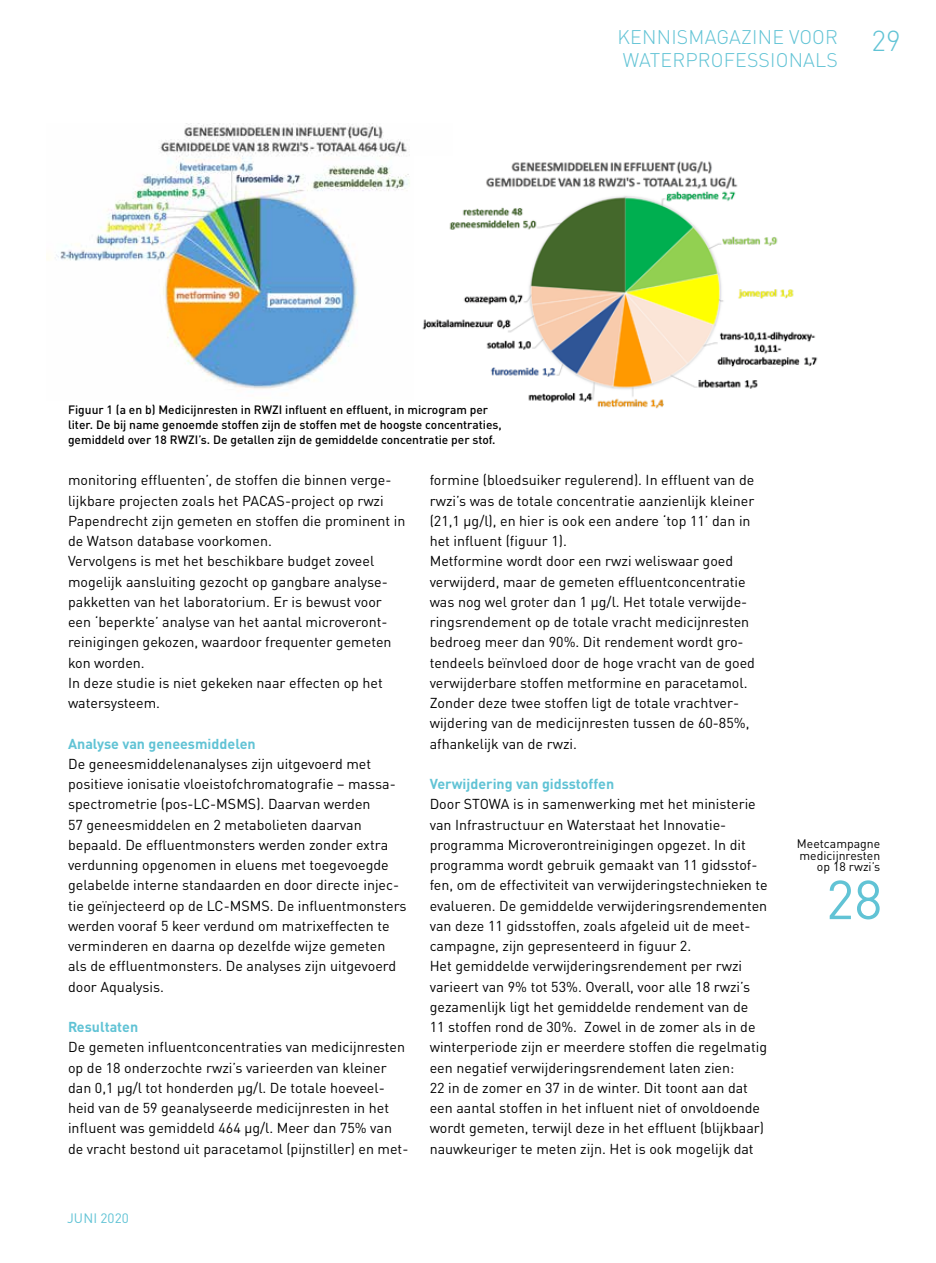
<style>
.page{position:relative;width:936px;height:1263px;background:#fff}
.page>*{position:absolute;margin:0;border:0;box-sizing:border-box;transform-origin:0 0}
.t1{font:54px "DIN Pro";color:#61c3d5}
.t2{font:300 19.5px/22.5px "DIN Pro";letter-spacing:.01em;color:#61c3d5}
.t3{font:14.25px/20.2px "DIN Pro";color:#000}
.t4{font:700 14.25px "DIN Pro";color:#61c3d5}
.t5{font:13.5px "DIN Pro";letter-spacing:.005em;color:#61c3d5}
.t6{font:12.3px/11.4px "DIN Pro";color:#000;text-align:right}
.t7{font:500 12px/15px "DIN Pro";color:#000}
.s1{font-size:28.5px}
</style>
<div class="page">
<img style="left:47px;top:124px;width:363px;height:265px">
<img style="left:422px;top:161px;width:396px;height:248px">
<h2 class="t2" style="left:617px;top:24px;width:285px">KENNISMAGAZINE VOOR <span class="s1">29<br></span>WATERPROFESSIONALS</h2>
<p class="t7" style="left:68px;top:400px;width:435px">Figuur 1 (a en b) Medicijnresten in RWZI influent en effluent, in microgram per liter. De bij name genoemde stoffen zijn de stoffen met de hoogste concentraties, gemiddeld over 18 RWZI’s. De getallen zijn de gemiddelde concentratie per stof.</p>
<p class="t3" style="left:68px;top:469px;width:339px">monitoring effluenten’, de stoffen die binnen verge&shy;lijkbare projecten zoals het PACAS-project op rwzi Papendrecht zijn gemeten en stoffen die prominent in de Watson database voorkomen.<br>Vervolgens is met het beschikbare budget zoveel mogelijk aansluiting gezocht op gangbare analyse&shy;pakketten van het laboratorium. Er is bewust voor een ‘beperkte’ analyse van het aantal microveront&shy;reinigingen gekozen, waardoor frequenter gemeten kon worden.<br>In deze studie is niet gekeken naar effecten op het watersysteem.</p>
<p class="t4" style="left:68px;top:732px;width:189px">Analyse van geneesmiddelen</p>
<p class="t3" style="left:68px;top:752px;width:340px">De geneesmiddelenanalyses zijn uitgevoerd met positieve ionisatie vloeistofchromatografie – massa&shy;spectrometrie (pos-LC-MSMS). Daarvan werden<br>57 geneesmiddelen en 2 metabolieten daarvan bepaald. De effluentmonsters werden zonder extra verdunning opgenomen in eluens met toegevoegde gelabelde interne standaarden en door directe injec&shy;tie geïnjecteerd op de LC-MSMS. De influentmonsters werden vooraf 5 keer verdund om matrixeffecten te verminderen en daarna op dezelfde wijze gemeten als de effluentmonsters. De analyses zijn uitgevoerd door Aqualysis.</p>
<p class="t4" style="left:68px;top:1015px;width:72px">Resultaten</p>
<p class="t3" style="left:68px;top:1036px;width:342px">De gemeten influentconcentraties van medicijnresten op de 18 onderzochte rwzi’s varieerden van kleiner dan 0,1 µg/l tot honderden µg/l. De totale hoeveel&shy;heid van de 59 geanalyseerde medicijnresten in het influent was gemiddeld 464 µg/l. Meer dan 75% van de vracht bestond uit paracetamol (pijnstiller) en met-</p>
<p class="t3" style="left:429px;top:469px;width:327px">formine (bloedsuiker regulerend). In effluent van de rwzi’s was de totale concentratie aanzienlijk kleiner (21,1 µg/l), en hier is ook een andere ‘top 11’ dan in het influent (figuur 1).<br>Metformine wordt door een rwzi weliswaar goed verwijderd, maar de gemeten effluentconcentratie was nog wel groter dan 1 µg/l. Het totale verwijde&shy;ringsrendement op de totale vracht medicijnresten bedroeg meer dan 90%. Dit rendement wordt gro&shy;tendeels beïnvloed door de hoge vracht van de goed verwijderbare stoffen metformine en paracetamol.<br>Zonder deze twee stoffen ligt de totale vrachtver&shy;wijdering van de medicijnresten tussen de 60-85%, afhankelijk van de rwzi.</p>
<p class="t4" style="left:429px;top:772px;width:186px">Verwijdering van gidsstoffen</p>
<p class="t3" style="left:429px;top:793px;width:339px">Door STOWA is in samenwerking met het ministerie van Infrastructuur en Waterstaat het Innovatie&shy;programma Microverontreinigingen opgezet. In dit programma wordt gebruik gemaakt van 11 gidsstof&shy;fen, om de effectiviteit van verwijderingstechnieken te evalueren. De gemiddelde verwijderingsrendementen van deze 11 gidsstoffen, zoals afgeleid uit de meet&shy;campagne, zijn gepresenteerd in figuur 2.<br>Het gemiddelde verwijderingsrendement per rwzi varieert van 9% tot 53%. Overall, voor alle 18 rwzi’s gezamenlijk ligt het gemiddelde rendement van de<br>11 stoffen rond de 30%. Zowel in de zomer als in de winterperiode zijn er meerdere stoffen die regelmatig een negatief verwijderingsrendement laten zien:<br>22 in de zomer en 37 in de winter. Dit toont aan dat een aantal stoffen in het influent niet of onvoldoende wordt gemeten, terwijl deze in het effluent (blijkbaar) nauwkeuriger te meten zijn. Het is ook mogelijk dat</p>
<p class="t5" style="left:67px;top:1208px;width:63px">JUNI 2020</p>
<p class="t6" style="left:796px;top:837px;width:85px">Meetcampagne medicijnresten op 18 rwzi’s</p>
<h1 class="t1" style="left:826px;top:857px;width:58px">28</h1>
</div>
